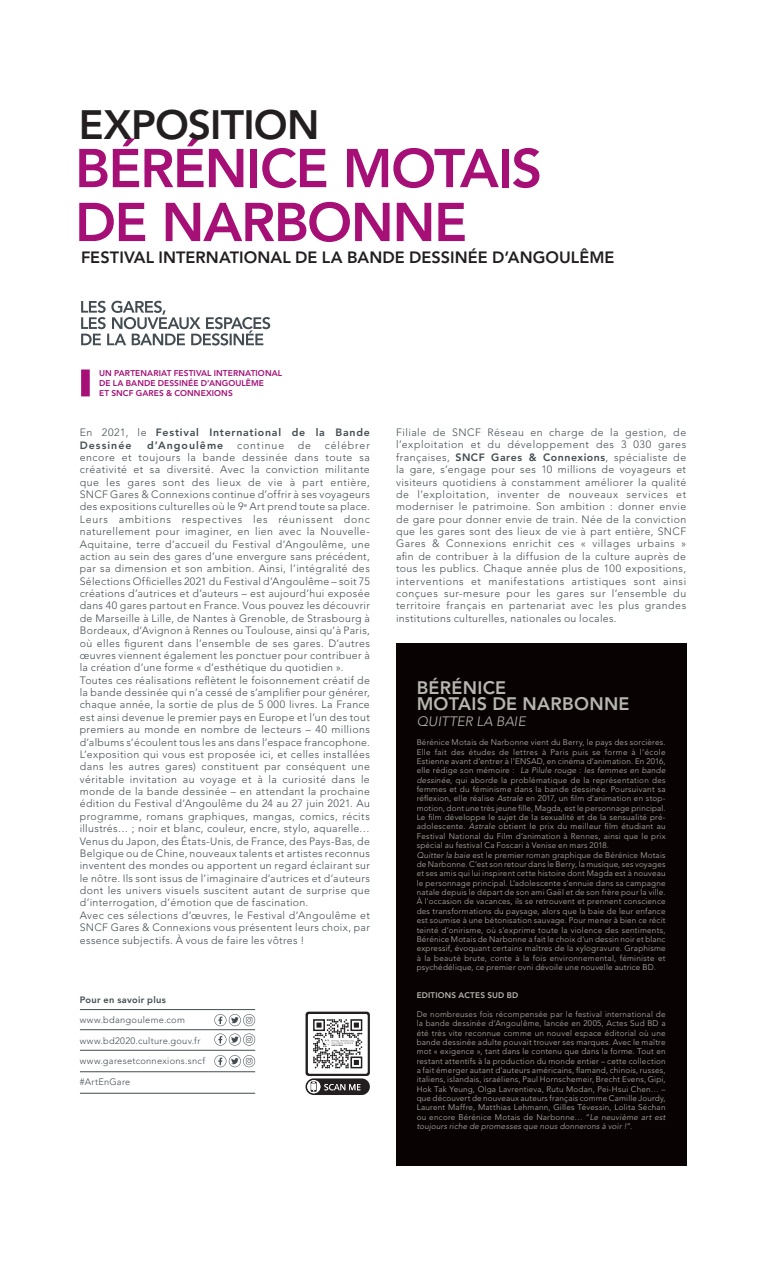
<style>
.page{position:relative;width:766px;height:1276px;background:#fff}
.page>*{position:absolute;margin:0;border:0;box-sizing:border-box;transform-origin:0 0}
.t1{font:800 54px/54px "Avenir LT Std";letter-spacing:-.025em;color:#a50f76}
.t2{font:800 40.73px "Avenir LT Std";letter-spacing:-.02em;color:#231f20}
.t3{font:800 18px/16.2px "Avenir LT Std";letter-spacing:.015em;color:#b7b6b0}
.t4{font:800 16.2px "Avenir LT Std";letter-spacing:.005em;color:#231f20}
.t5{font:italic 300 13.5px "Avenir LT Std";letter-spacing:.01em;color:#b7b6b0}
.t6{font:300 10.58px/12.4px "Avenir LT Std";letter-spacing:.035em;color:#424c52}
.t7{font:800 10.58px/12.4px "Avenir LT Std";letter-spacing:.075em;color:#424c52}
.t8{font:800 10.58px "Avenir LT Std";letter-spacing:.095em;color:#424c52}
.t9{font:300 10.58px "Avenir LT Std";letter-spacing:.085em;color:#424c52}
.t10{font:300 9.22px "Avenir LT Std";letter-spacing:.03em;color:#424c52}
.t11{font:800 9.22px "Avenir";letter-spacing:.035em;color:#424c52}
.t12{font:800 8.33px/10.1px "Avenir LT Std";letter-spacing:.01em;color:#a50f76}
.t13{font:300 8.1px/9.5px "Avenir LT Std";letter-spacing:.025em;color:#b7b6b0}
.t14{font:800 8.1px "Avenir LT Std";letter-spacing:.025em;color:#b7b6b0}
.s1{font-weight:300}
.s2{font-weight:800}
.s3{font-style:italic}
</style>
<div class="page">
<div style="left:81px;top:369px;width:9px;height:27px;background:#a50f76"></div>
<svg style="left:81px;top:301px;width:189px;height:44px"></svg>
<div style="left:396px;top:643px;width:290px;height:522px;background:#080302"></div>
<hr style="left:80px;top:1009px;width:175px;height:1px;background:#424c52">
<hr style="left:80px;top:1029px;width:175px;height:1px;background:#424c52">
<hr style="left:80px;top:1050px;width:175px;height:1px;background:#424c52">
<svg style="left:214px;top:1014px;width:41px;height:12px"></svg>
<svg style="left:214px;top:1033px;width:41px;height:12px"></svg>
<svg style="left:214px;top:1055px;width:41px;height:12px"></svg>
<hr style="left:80px;top:1071px;width:175px;height:1px;background:#424c52">
<hr style="left:80px;top:1093px;width:175px;height:1px;background:#424c52">
<svg style="left:305px;top:1011px;width:65px;height:84px"></svg>
<h2 class="t2" style="left:79px;top:101px;width:242px">EXPOSITION</h2>
<h1 class="t1" style="left:75px;top:141px;width:468px">BÉRÉNICE MOTAIS<br>DE NARBONNE</h1>
<h3 class="t4" style="left:81px;top:248px;width:534px">FESTIVAL INTERNATIONAL DE LA BANDE DESSINÉE D’ANGOULÊME</h3>
<p class="t12" style="left:99px;top:368px;width:184px">UN PARTENARIAT FESTIVAL INTERNATIONAL<br>DE LA BANDE DESSINÉE D’ANGOULÊME<br>ET SNCF GARES &amp; CONNEXIONS</p>
<p class="t7" style="left:80px;top:426px;width:291px"><span class="s1">En 2021, le</span> Festival International de la Bande<br>Dessinée</p>
<p class="t6" style="left:80px;top:439px;width:291px;text-indent:245px">célébrer encore et toujours la bande dessinée dans toute sa créativité et sa diversité. Avec la conviction militante que les gares sont des lieux de vie à part entière, SNCF Gares &amp; Connexions continue d’offrir à ses voyageurs des expositions culturelles où le 9<sup>e</sup> Art prend toute sa place.<br>Leurs ambitions respectives les réunissent donc naturellement pour imaginer, en lien avec la Nouvelle-Aquitaine, terre d’accueil du Festival d’Angoulême, une action au sein des gares d’une envergure sans précédent, par sa dimension et son ambition. Ainsi, l’intégralité des Sélections Officielles 2021 du Festival d’Angoulême – soit 75 créations d’autrices et d’auteurs – est aujourd’hui exposée dans 40 gares partout en France. Vous pouvez les découvrir de Marseille à Lille, de Nantes à Grenoble, de Strasbourg à Bordeaux, d’Avignon à Rennes ou Toulouse, ainsi qu’à Paris, où elles figurent dans l’ensemble de ses gares. D’autres œuvres viennent également les ponctuer pour contribuer à la création d’une forme « d’esthétique du quotidien ».<br>Toutes ces réalisations reflètent le foisonnement créatif de la bande dessinée qui n’a cessé de s’amplifier pour générer, chaque année, la sortie de plus de 5 000 livres. La France est ainsi devenue le premier pays en Europe et l’un des tout premiers au monde en nombre de lecteurs – 40 millions d’albums s’écoulent tous les ans dans l’espace francophone.<br>L’exposition qui vous est proposée ici, et celles installées dans les autres gares) constituent par conséquent une véritable invitation au voyage et à la curiosité dans le monde de la bande dessinée – en attendant la prochaine édition du Festival d’Angoulême du 24 au 27 juin 2021. Au programme, romans graphiques, mangas, comics, récits illustrés… ; noir et blanc, couleur, encre, stylo, aquarelle… Venus du Japon, des États-Unis, de France, des Pays-Bas, de Belgique ou de Chine, nouveaux talents et artistes reconnus inventent des mondes ou apportent un regard éclairant sur le nôtre. Ils sont issus de l’imaginaire d’autrices et d’auteurs dont les univers visuels suscitent autant de surprise que d’interrogation, d’émotion que de fascination.<br>Avec ces sélections d’œuvres, le Festival d’Angoulême et SNCF Gares &amp; Connexions vous présentent leurs choix, par essence subjectifs. À vous de faire les vôtres !</p>
<p class="t8" style="left:147px;top:438px;width:78px">d’Angoulême</p>
<p class="t9" style="left:237px;top:439px;width:49px">continue</p>
<p class="t6" style="left:298px;top:439px;width:15px">de</p>
<p class="t11" style="left:80px;top:992px;width:88px">Pour en savoir plus</p>
<p class="t10" style="left:80px;top:1014px;width:107px">www.bdangouleme.com</p>
<p class="t10" style="left:80px;top:1035px;width:122px">www.bd2020.culture.gouv.fr</p>
<p class="t10" style="left:80px;top:1055px;width:127px">www.garesetconnexions.sncf</p>
<p class="t10" style="left:80px;top:1076px;width:52px">#ArtEnGare</p>
<p class="t6" style="left:396px;top:426px;width:291px;text-align:justify">Filiale de SNCF Réseau en charge de la gestion, de l’exploitation et du développement des 3 030 gares françaises, <span class="s2">SNCF Gares &amp; Connexions</span>, spécialiste de la gare, s’engage pour ses 10 millions de voyageurs et visiteurs quotidiens à constamment améliorer la qualité de l’exploitation, inventer de nouveaux services et moderniser le patrimoine. Son ambition : donner envie de gare pour donner envie de train. Née de la conviction que les gares sont des lieux de vie à part entière, SNCF Gares &amp; Connexions enrichit ces « villages urbains » afin de contribuer à la diffusion de la culture auprès de tous les publics. Chaque année plus de 100 expositions, interventions et manifestations artistiques sont ainsi conçues sur-mesure pour les gares sur l’ensemble du territoire français en partenariat avec les plus grandes institutions culturelles, nationales ou locales.</p>
<h3 class="t3" style="left:416px;top:680px;width:214px">BÉRÉNICE<br>MOTAIS DE NARBONNE</h3>
<p class="t5" style="left:416px;top:714px;width:110px">QUITTER LA BAIE</p>
<p class="t13" style="left:416px;top:737px;width:250px">Bérénice Motais de Narbonne vient du Berry, le pays des sorcières.<br>Elle fait des études de lettres à Paris puis se forme à l’école Estienne avant d’entrer à l’ENSAD, en cinéma d’animation. En 2016, elle rédige son mémoire : <span class="s3">La Pilule rouge : les femmes en bande dessinée</span>, qui aborde la problématique de la représentation des femmes et du féminisme dans la bande dessinée. Poursuivant sa réflexion, elle réalise <span class="s3">Astrale</span> en 2017, un film d’animation en stop&shy;motion, dont une très jeune fille, Magda, est le personnage principal.<br>Le film développe le sujet de la sexualité et de la sensualité pré&shy;adolescente. <span class="s3">Astrale</span> obtient le prix du meilleur film étudiant au Festival National du Film d’animation à Rennes, ainsi que le prix spécial au festival Ca Foscari à Venise en mars 2018.<br><span class="s3">Quitter la baie</span> est le premier roman graphique de Bérénice Motais de Narbonne. C’est son retour dans le Berry, la musique, ses voyages et ses amis qui lui inspirent cette histoire dont Magda est à nouveau le personnage principal. L’adolescente s'ennuie dans sa campagne natale depuis le départ de son ami Gaël et de son frère pour la ville.<br>À l'occasion de vacances, ils se retrouvent et prennent conscience des transformations du paysage, alors que la baie de leur enfance est soumise à une bétonisation sauvage. Pour mener à bien ce récit teinté d’onirisme, où s’exprime toute la violence des sentiments, Bérénice Motais de Narbonne a fait le choix d’un dessin noir et blanc expressif, évoquant certains maîtres de la xylogravure. Graphisme à la beauté brute, conte à la fois environnemental, féministe et psychédélique, ce premier ovni dévoile une nouvelle autrice BD.</p>
<p class="t14" style="left:416px;top:990px;width:103px">EDITIONS ACTES SUD BD</p>
<p class="t13" style="left:416px;top:1009px;width:250px;text-align:justify">De nombreuses fois récompensée par le festival international de la bande dessinée d’Angoulême, lancée en 2005, Actes Sud BD a été très vite reconnue comme un nouvel espace éditorial où une bande dessinée adulte pouvait trouver ses marques. Avec le maître mot « exigence », tant dans le contenu que dans la forme. Tout en restant attentifs à la production du monde entier – cette collection a fait émerger autant d’auteurs américains, flamand, chinois, russes, italiens, islandais, israéliens, Paul Hornschemeir, Brecht Evens, Gipi, Hok Tak Yeung, Olga Lavrentieva, Rutu Modan, Pei-Hsui Chen… – que découvert de nouveaux auteurs français comme Camille Jourdy, Laurent Maffre, Matthias Lehmann, Gilles Tévessin, Lolita Séchan ou encore Bérénice Motais de Narbonne… “<span class="s3">Le neuvième art est toujours riche de promesses que nous donnerons à voir !</span>”.</p>
</div>
